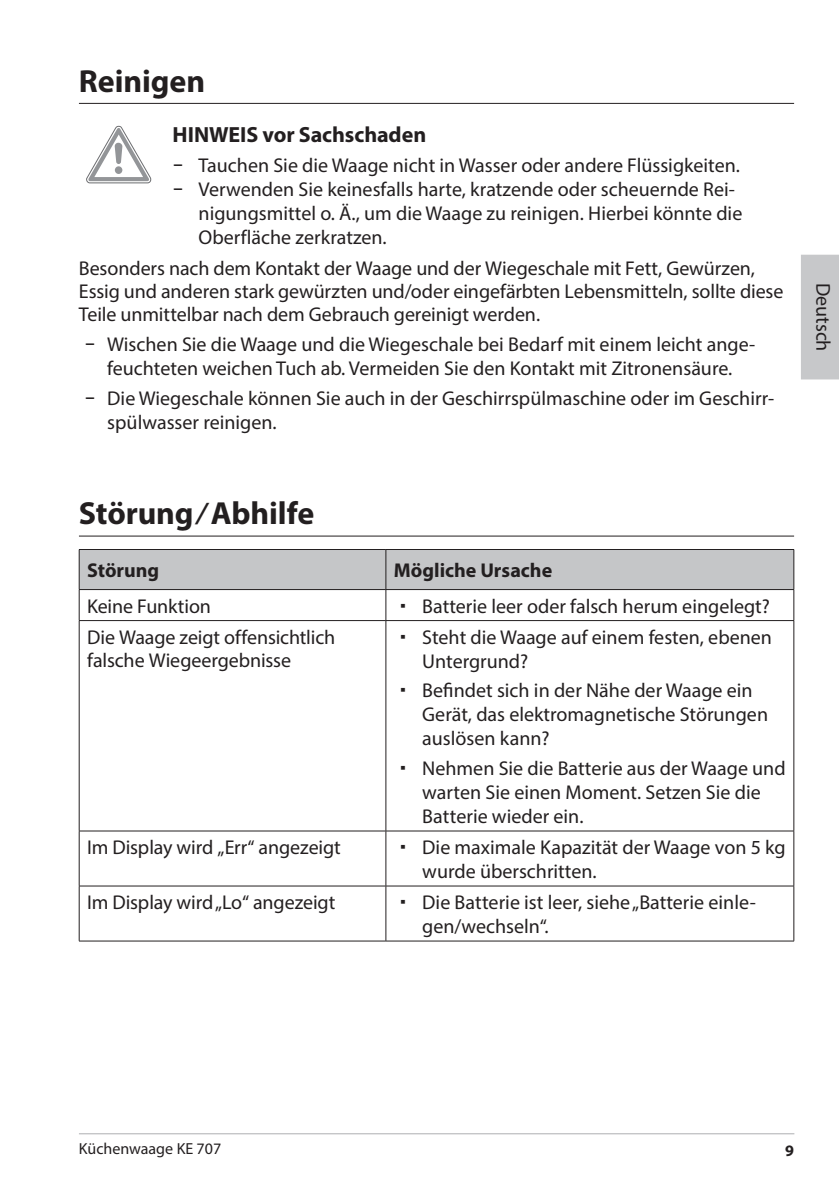
<style>
.page{position:relative;width:839px;height:1190px;background:#fff}
.page>*{position:absolute;margin:0;border:0;box-sizing:border-box;transform-origin:0 0}
.t1{font:700 32px "Myriad Pro";letter-spacing:-.005em;color:#231f20}
.t2{font:700 22px "Myriad Pro";letter-spacing:-.005em;color:#231f20}
.t3{font:20px/24px "Myriad Pro";color:#231f20}
.t4{font:700 20px "Myriad Pro";color:#231f20}
.t5{font:16px "Myriad Pro";color:#231f20}
.t6{font:700 16px "Myriad Pro";color:#231f20}
.s1{font-family:"ALDISUEDOT"}
</style>
<div class="page">
<hr style="left:79px;top:1133px;width:714px;height:1px;background:#adaeb2">
<div style="left:801px;top:255px;width:37px;height:124px;background:#c7c8ca"></div>
<hr style="left:79px;top:103px;width:714px;height:1px;background:#231f20">
<hr style="left:79px;top:535px;width:714px;height:1px;background:#231f20">
<svg style="left:86px;top:126px;width:65px;height:57px"></svg>
<div style="left:80px;top:550px;width:713px;height:39px;background:#c5c6c8"></div>
<hr style="left:79px;top:590px;width:1px;height:30px;background:#231f20">
<hr style="left:385px;top:590px;width:1px;height:30px;background:#231f20">
<hr style="left:793px;top:590px;width:1px;height:30px;background:#231f20">
<hr style="left:79px;top:620px;width:306px;height:1px;background:#231f20">
<hr style="left:79px;top:621px;width:1px;height:209px;background:#231f20">
<hr style="left:385px;top:620px;width:408px;height:1px;background:#231f20">
<hr style="left:385px;top:621px;width:1px;height:209px;background:#231f20">
<hr style="left:793px;top:621px;width:1px;height:209px;background:#231f20">
<hr style="left:79px;top:830px;width:306px;height:1px;background:#231f20">
<hr style="left:79px;top:831px;width:1px;height:54px;background:#231f20">
<hr style="left:385px;top:830px;width:408px;height:1px;background:#231f20">
<hr style="left:385px;top:831px;width:1px;height:54px;background:#231f20">
<hr style="left:793px;top:831px;width:1px;height:54px;background:#231f20">
<hr style="left:79px;top:885px;width:306px;height:1px;background:#231f20">
<hr style="left:79px;top:886px;width:1px;height:54px;background:#231f20">
<hr style="left:385px;top:885px;width:408px;height:1px;background:#231f20">
<hr style="left:385px;top:886px;width:1px;height:54px;background:#231f20">
<hr style="left:793px;top:886px;width:1px;height:54px;background:#231f20">
<hr style="left:79px;top:940px;width:306px;height:1px;background:#231f20">
<hr style="left:385px;top:940px;width:408px;height:1px;background:#231f20">
<hr style="left:79px;top:549px;width:306px;height:1px;background:#231f20">
<hr style="left:79px;top:550px;width:1px;height:39px;background:#231f20">
<hr style="left:385px;top:549px;width:408px;height:1px;background:#231f20">
<hr style="left:385px;top:550px;width:1px;height:39px;background:#231f20">
<hr style="left:793px;top:550px;width:1px;height:39px;background:#231f20">
<hr style="left:79px;top:589px;width:306px;height:1px;background:#231f20">
<hr style="left:385px;top:589px;width:408px;height:1px;background:#231f20">
<h1 class="t1" style="left:79px;top:60px;width:128px">Reinigen</h1>
<p class="t2" style="left:172px;top:120px;width:255px">HINWEIS vor Sachschaden</p>
<p class="t3" style="left:172px;top:153px;width:568px"><span class="s1">−</span> Tauchen Sie die Waage nicht in Wasser oder andere Flüssigkeiten.</p>
<p class="t3" style="left:172px;top:177px;width:563px"><span class="s1">−</span> Verwenden Sie keinesfalls harte, kratzende oder scheuernde Rei-</p>
<p class="t3" style="left:198px;top:201px;width:545px">nigungsmittel o. Ä., um die Waage zu reinigen. Hierbei könnte die</p>
<p class="t3" style="left:198px;top:225px;width:189px">Oberfläche zerkratzen.</p>
<p class="t3" style="left:79px;top:257px;width:705px;line-height:23px">Besonders nach dem Kontakt der Waage und der Wiegeschale mit Fett, Gewürzen,<br>Essig und anderen stark gewürzten und/oder eingefärbten Lebensmitteln, sollte diese<br>Teile unmittelbar nach dem Gebrauch gereinigt werden.</p>
<p class="t3" style="left:85px;top:332px;width:672px;text-align:center"><span class="s1">−</span> Wischen Sie die Waage und die Wiegeschale bei Bedarf mit einem leicht ange&shy;feuchteten weichen Tuch ab. Vermeiden Sie den Kontakt mit Zitronensäure.</p>
<p class="t3" style="left:107px;top:386px;width:668px;text-indent:-23px"><span class="s1">−</span> Die Wiegeschale können Sie auch in der Geschirrspülmaschine oder im Geschirr&shy;spülwasser reinigen.</p>
<h1 class="t1" style="left:79px;top:492px;width:237px">Störung / Abhilfe</h1>
<p class="t4" style="left:87px;top:557px;width:73px">Störung</p>
<p class="t4" style="left:393px;top:557px;width:160px">Mögliche Ursache</p>
<p class="t3" style="left:87px;top:593px;width:125px">Keine Funktion</p>
<p class="t3" style="left:422px;top:593px;width:349px">Batterie leer oder falsch herum eingelegt?</p>
<p class="t3" style="left:87px;top:625px;width:249px;line-height:23px">Die Waage zeigt offensichtlich falsche Wiegeergebnisse</p>
<p class="t3" style="left:422px;top:624px;width:351px">Steht die Waage auf einem festen, ebenen<br>Untergrund?</p>
<p class="t3" style="left:422px;top:678px;width:347px">Befindet sich in der Nähe der Waage ein<br>Gerät, das elektromagnetische Störungen auslösen kann?</p>
<p class="t3" style="left:422px;top:756px;width:364px">Nehmen Sie die Batterie aus der Waage und warten Sie einen Moment. Setzen Sie die<br>Batterie wieder ein.</p>
<p class="t3" style="left:87px;top:835px;width:255px">Im Display wird „Err“ angezeigt</p>
<p class="t3" style="left:422px;top:835px;width:365px">Die maximale Kapazität der Waage von 5 kg wurde überschritten.</p>
<p class="t3" style="left:87px;top:890px;width:249px">Im Display wird „Lo“ angezeigt</p>
<p class="t3" style="left:422px;top:890px;width:335px">Die Batterie ist leer, siehe „Batterie einle&shy;gen/wechseln“.</p>
<p class="t3" style="left:835px;top:283px;width:70px;rotate:90deg">Deutsch</p>
<p class="t5" style="left:79px;top:1139px;width:144px">Küchenwaage KE 707</p>
<p class="t6" style="left:784px;top:1140px;width:10px">9</p>
</div>
